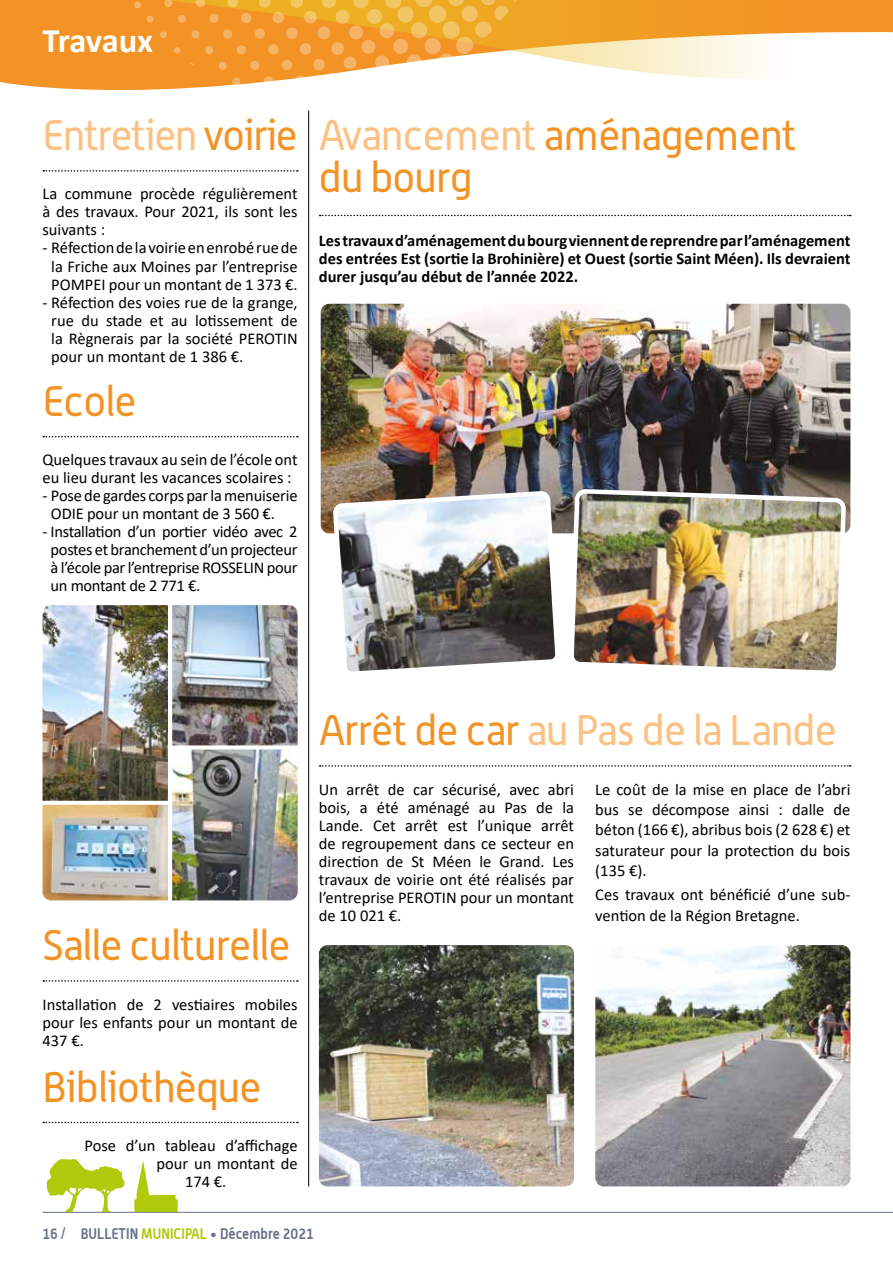
<style>
.page{position:relative;width:893px;height:1263px;background:#fff}
.page>*{position:absolute;margin:0;border:0;box-sizing:border-box;transform-origin:0 0}
.t1{font:42px/42px "Alwyn";letter-spacing:-.02em;color:#f39325}
.t2{font:42px "Alwyn";letter-spacing:-.02em;color:#fac182}
.t3{font:700 34.5px "Calibri";letter-spacing:-.015em;color:#fff}
.t4{font:16.5px/18px "Calibri";color:#000;text-align:justify}
.t5{font:700 16.5px/18px "Calibri";color:#000;text-align:justify}
.t6{font:700 15px "Alwyn";color:#677289;scale:.9 1}
.s1{color:#f39325}
.s2{color:#fac182}
.s3{color:#afca0b}
</style>
<div class="page">
<hr style="left:43px;top:1212px;width:850px;height:1px;background:#677289">
<svg style="left:0;top:0;width:893px;height:111px"></svg>
<svg style="left:0;top:0;width:882px;height:81px"></svg>
<svg style="left:146px;top:15px;width:8px;height:8px"></svg>
<svg style="left:160px;top:0;width:363px;height:101px"></svg>
<svg style="left:134px;top:1px;width:7px;height:8px"></svg>
<svg style="left:320px;top:215px;width:531px;height:1px"></svg>
<img style="left:321px;top:304px;width:529px;height:229px">
<img style="left:571px;top:487px;width:273px;height:184px">
<img style="left:335px;top:491px;width:227px;height:181px">
<svg style="left:320px;top:765px;width:531px;height:2px"></svg>
<img style="left:595px;top:945px;width:255px;height:241px">
<img style="left:319px;top:945px;width:255px;height:241px">
<hr style="left:308px;top:111px;width:1px;height:1075px;background:#000">
<svg style="left:43px;top:170px;width:255px;height:2px"></svg>
<svg style="left:43px;top:980px;width:255px;height:2px"></svg>
<svg style="left:43px;top:1122px;width:255px;height:1px"></svg>
<svg style="left:43px;top:436px;width:255px;height:1px"></svg>
<img style="left:43px;top:605px;width:125px;height:196px">
<img style="left:172px;top:605px;width:126px;height:140px">
<img style="left:43px;top:805px;width:125px;height:95px">
<img style="left:172px;top:749px;width:126px;height:151px">
<svg style="left:46px;top:1159px;width:79px;height:53px"></svg>
<svg style="left:134px;top:1161px;width:44px;height:51px"></svg>
<h2 class="t3" style="left:43px;top:16px;width:112px">Travaux</h2>
<h1 class="t2" style="left:43px;top:111px;width:257px">Entretien <span class="s1">voirie</span></h1>
<p class="t4" style="left:43px;top:185px;width:257px">La commune procède régulièrement à des travaux. Pour 2021, ils sont les suivants :</p>
<p class="t4" style="left:43px;top:239px;width:257px;text-align:center">- Réfection de la voirie en enrobé rue de la Friche aux Moines par l’entreprise<br>POMPEI pour un montant de 1 373 €.</p>
<p class="t4" style="left:51px;top:293px;width:248px;text-indent:-9px">- Réfection des voies rue de la grange, rue du stade et au lotissement de la Règnerais par la société PEROTIN pour un montant de 1 386 €.</p>
<h1 class="t1" style="left:43px;top:379px;width:95px">Ecole</h1>
<p class="t4" style="left:43px;top:450px;width:257px">Quelques travaux au sein de l’école ont eu lieu durant les vacances scolaires :</p>
<p class="t4" style="left:51px;top:486px;width:248px;text-indent:-8px">- Pose de gardes corps par la menuiserie<br>ODIE pour un montant de 3 560 €.</p>
<p class="t4" style="left:51px;top:522px;width:248px;text-indent:-8px">- Installation d’un portier vidéo avec 2 postes et branchement d’un projecteur à l’école par l’entreprise ROSSELIN pour un montant de 2 771 €.</p>
<h1 class="t1" style="left:319px;top:114px;width:479px"><span class="s2">Avancement</span> aménagement du bourg</h1>
<p class="t5" style="left:319px;top:232px;width:533px">Les travaux d’aménagement du bourg viennent de reprendre par l’aménagement des entrées Est (sortie la Brohinière) et Ouest (sortie Saint Méen). Ils devraient durer jusqu’au début de l’année 2022.</p>
<h1 class="t1" style="left:43px;top:924px;width:249px">Salle culturelle</h1>
<p class="t4" style="left:43px;top:995px;width:257px">Installation de 2 vestiaires mobiles pour les enfants pour un montant de 437 €.</p>
<h1 class="t1" style="left:43px;top:1065px;width:220px">Bibliothèque</h1>
<p class="t4" style="left:85px;top:1136px;width:215px">Pose d’un tableau d’affichage</p>
<p class="t4" style="left:157px;top:1154px;width:143px">pour un montant de</p>
<p class="t4" style="left:185px;top:1172px;width:43px">174 €.</p>
<h1 class="t2" style="left:319px;top:706px;width:519px"><span class="s1">Arrêt de car</span> au Pas de la Lande</h1>
<p class="t4" style="left:319px;top:780px;width:257px">Un arrêt de car sécurisé, avec abri bois, a été aménagé au Pas de la Lande. Cet arrêt est l’unique arrêt de regroupement dans ce secteur en direction de St Méen le Grand. Les travaux de voirie ont été réalisés par l’entreprise PEROTIN pour un montant de 10 021 €.</p>
<p class="t4" style="left:595px;top:778px;width:257px;line-height:20.4px">Le coût de la mise en place de l’abri bus se décompose ainsi : dalle de béton (166 €), abribus bois (2 628 €) et saturateur pour la protection du bois (135 €).</p>
<p class="t4" style="left:595px;top:884px;width:255px;line-height:20.4px">Ces travaux ont bénéficié d’une sub&shy;vention de la Région Bretagne.</p>
<p class="t6" style="left:43px;top:1225px;width:303px">16 / BULLETIN <span class="s3">MUNICIPAL</span> • Décembre 2021</p>
</div>
